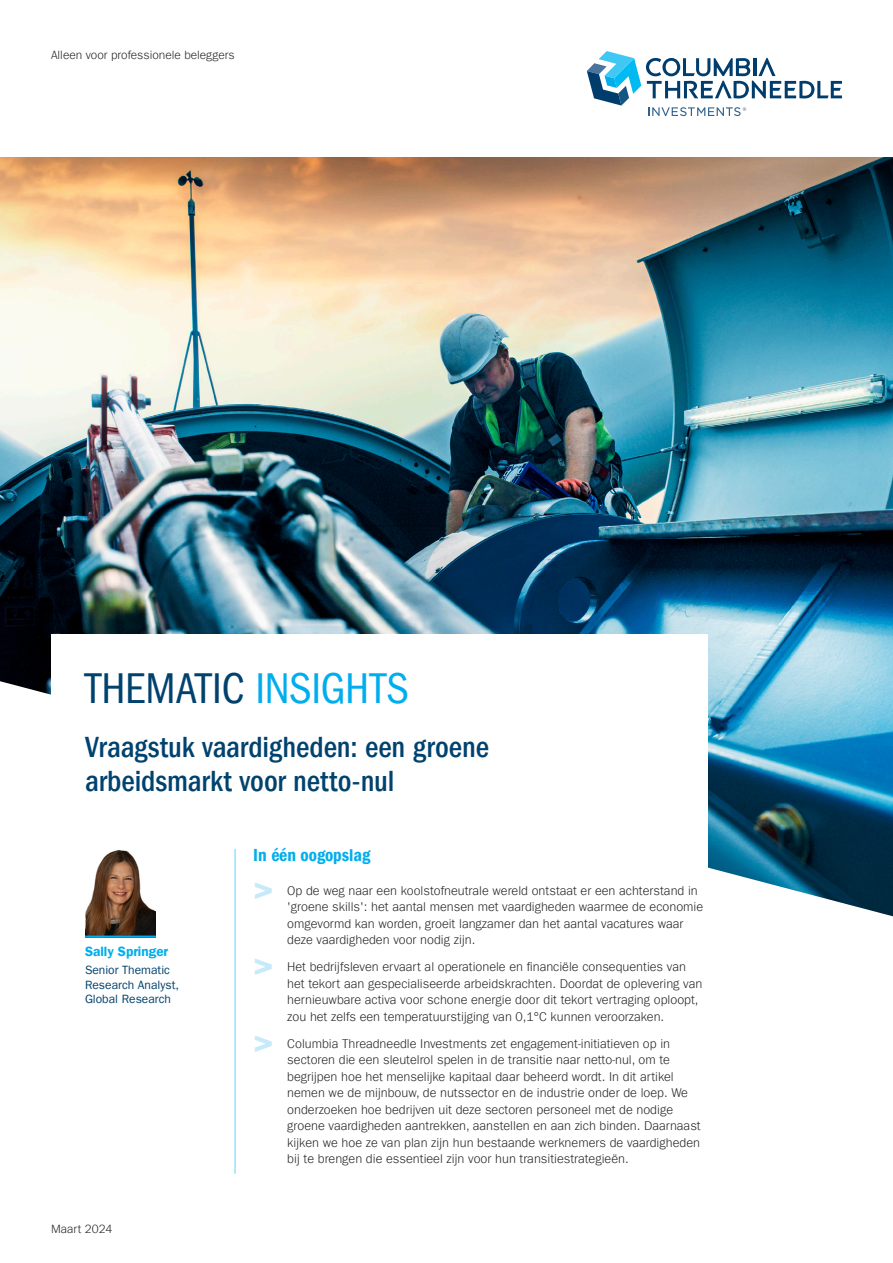
<style>
.page{position:relative;width:893px;height:1263px;background:#fff}
.page>*{position:absolute;margin:0;border:0;box-sizing:border-box;transform-origin:0 0}
.Main_Heading_01_Viewpoint{font:condensed 44.25px "ITC Frank Gofor Ameriprise";letter-spacing:-.005em;color:#00426e}
.t1{font:34.5px "ITC Frank Gofor Ameriprise Dm";color:#c6eafa}
.Main_Heading_02_Viewpoint{font:500 condensed 30px/34.5px "ITC Frank Gofor Ameriprise";color:#00426e}
.Header_05_Viewpoint{font:18px "ITC Frank Gofor Ameriprise Dm Cn";color:#00aeed}
.Quote_author{font:13.5px "ITC Frank Gofor Ameriprise Dm";color:#00aeed}
.t2{font:300 12.75px/16.5px "ITC Frank Gofor Ameriprise";color:#231f20}
.Quote_author-2{font:12px/14.4px "ITC Frank Gofor Ameriprise";color:#00426e}
.t3{font:300 12px "ITC Frank Gofor Ameriprise";color:#231f20}
.s1{color:#00aeed}
</style>
<div class="page">
<svg style="left:587px;top:51px;width:255px;height:65px"></svg>
<img style="left:0;top:157px;width:893px;height:524px">
<svg style="left:0;top:681px;width:893px;height:493px"></svg>
<div style="left:51px;top:634px;width:656px;height:252px;background:#fff"></div>
<hr style="left:235px;top:849px;width:1px;height:325px;background:#6bcef5">
<img style="left:85px;top:850px;width:71px;height:85px">
<hr style="left:85px;top:935px;width:71px;height:3px;background:#00aeed">
<p class="t3" style="left:51px;top:48px;width:185px">Alleen voor professionele beleggers</p>
<p class="Main_Heading_01_Viewpoint" style="left:85px;top:663px;width:326px">THEMATIC <span class="s1">INSIGHTS</span></p>
<p class="Main_Heading_02_Viewpoint" style="left:85px;top:730px;width:405px">Vraagstuk vaardigheden: een groene arbeidsmarkt voor netto-nul</p>
<p class="Quote_author" style="left:85px;top:943px;width:85px">Sally Springer</p>
<p class="Quote_author-2" style="left:85px;top:963px;width:96px">Senior Thematic<br>Research Analyst,<br>Global Research</p>
<p class="t3" style="left:51px;top:1222px;width:63px">Maart 2024</p>
<p class="Header_05_Viewpoint" style="left:253px;top:845px;width:119px">In één oogopslag</p>
<p class="t1" style="left:253px;top:868px;width:22px">&gt;</p>
<p class="t2" style="left:287px;top:882px;width:417px">Op de weg naar een koolstofneutrale wereld ontstaat er een achterstand in 'groene skills': het aantal mensen met vaardigheden waarmee de economie omgevormd kan worden, groeit langzamer dan het aantal vacatures waar deze vaardigheden voor nodig zijn.</p>
<p class="t1" style="left:253px;top:945px;width:22px">&gt;</p>
<p class="t2" style="left:287px;top:959px;width:417px">Het bedrijfsleven ervaart al operationele en financiële consequenties van het tekort aan gespecialiseerde arbeidskrachten. Doordat de oplevering van hernieuwbare activa voor schone energie door dit tekort vertraging oploopt, zou het zelfs een temperatuurstijging van 0,1°C kunnen veroorzaken.</p>
<p class="t1" style="left:253px;top:1022px;width:22px">&gt;</p>
<p class="t2" style="left:287px;top:1035px;width:415px">Columbia Threadneedle Investments zet engagement-initiatieven op in sectoren die een sleutelrol spelen in de transitie naar netto-nul, om te begrijpen hoe het menselijke kapitaal daar beheerd wordt. In dit artikel nemen we de mijnbouw, de nutssector en de industrie onder de loep. We onderzoeken hoe bedrijven uit deze sectoren personeel met de nodige groene vaardigheden aantrekken, aanstellen en aan zich binden. Daarnaast kijken we hoe ze van plan zijn hun bestaande werknemers de vaardigheden bij te brengen die essentieel zijn voor hun transitiestrategieën.</p>
</div>
